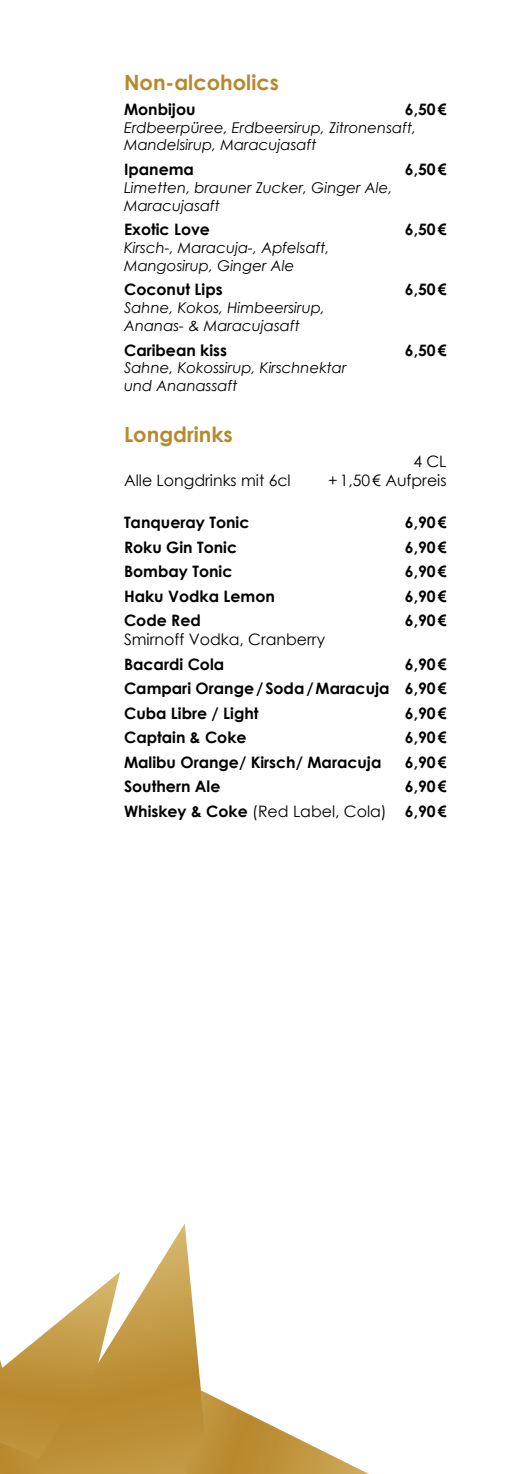
<style>
.page{position:relative;width:521px;height:1474px;background:#fff}
.page>*{position:absolute;margin:0;border:0;box-sizing:border-box;transform-origin:0 0}
.t1{font:700 21px "Century Gothic";color:#b8882d}
.t2{font:700 15.75px/24.5px "Century Gothic";color:#000;text-align:justify}
.t3{font:15.75px "Century Gothic";color:#000}
.t4{font:italic 14.88px/17.8px "Century Gothic";color:#000}
.s1{font-weight:400}
</style>
<div class="page">
<svg style="left:168px;top:1224px;width:30px;height:129px"></svg>
<svg style="left:168px;top:1353px;width:199px;height:120px"></svg>
<svg style="left:0;top:1251px;width:168px;height:222px"></svg>
<h1 class="t1" style="left:124px;top:67px;width:156px">Non-alcoholics</h1>
<p class="t2" style="left:124px;top:96px;width:73px">Monbijou</p>
<p class="t2" style="left:405px;top:96px;width:43px">6,50€</p>
<p class="t4" style="left:124px;top:118px;width:294px">Erdbeerpüree, Erdbeersirup, Zitronensaft,<br>Mandelsirup, Maracujasaft</p>
<p class="t2" style="left:124px;top:156px;width:71px">Ipanema</p>
<p class="t2" style="left:405px;top:156px;width:43px">6,50€</p>
<p class="t4" style="left:124px;top:178px;width:270px">Limetten, brauner Zucker, Ginger Ale,<br>Maracujasaft</p>
<p class="t2" style="left:124px;top:216px;width:87px">Exotic Love</p>
<p class="t2" style="left:405px;top:216px;width:43px">6,50€</p>
<p class="t4" style="left:124px;top:238px;width:207px">Kirsch-, Maracuja-, Apfelsaft,<br>Mangosirup, Ginger Ale</p>
<p class="t2" style="left:124px;top:277px;width:100px">Coconut Lips</p>
<p class="t2" style="left:405px;top:277px;width:43px">6,50€</p>
<p class="t4" style="left:124px;top:299px;width:202px">Sahne, Kokos, Himbeersirup,<br>Ananas- &amp; Maracujasaft</p>
<p class="t2" style="left:124px;top:337px;width:105px">Caribean kiss</p>
<p class="t2" style="left:405px;top:337px;width:43px">6,50€</p>
<p class="t4" style="left:124px;top:359px;width:224px">Sahne, Kokossirup, Kirschnektar und Ananassaft</p>
<h1 class="t1" style="left:124px;top:418px;width:110px">Longdrinks</h1>
<p class="t3" style="left:413px;top:450px;width:35px">4 CL</p>
<p class="t3" style="left:124px;top:469px;width:168px">Alle Longdrinks mit 6cl</p>
<p class="t3" style="left:328px;top:469px;width:120px">+1,50€ Aufpreis</p>
<p class="t2" style="left:124px;top:509px;width:127px">Tanqueray Tonic</p>
<p class="t2" style="left:405px;top:509px;width:43px">6,90€</p>
<p class="t2" style="left:124px;top:534px;width:115px">Roku Gin Tonic</p>
<p class="t2" style="left:405px;top:534px;width:43px">6,90€</p>
<p class="t2" style="left:124px;top:558px;width:110px">Bombay Tonic</p>
<p class="t2" style="left:405px;top:558px;width:43px">6,90€</p>
<p class="t2" style="left:124px;top:583px;width:152px">Haku Vodka Lemon</p>
<p class="t2" style="left:405px;top:583px;width:43px">6,90€</p>
<p class="t2" style="left:124px;top:607px;width:78px">Code Red</p>
<p class="t2" style="left:405px;top:607px;width:43px">6,90€</p>
<p class="t3" style="left:124px;top:628px;width:203px">Smirnoff Vodka, Cranberry</p>
<p class="t2" style="left:124px;top:651px;width:102px">Bacardi Cola</p>
<p class="t2" style="left:124px;top:651px;width:324px;text-indent:281px">6,90€ Campari Orange/Soda/Maracuja 6,90€ Cuba Libre / Light</p>
<p class="t2" style="left:405px;top:700px;width:43px">6,90€</p>
<p class="t2" style="left:124px;top:724px;width:124px">Captain &amp; Coke</p>
<p class="t2" style="left:405px;top:724px;width:43px">6,90€</p>
<p class="t2" style="left:124px;top:749px;width:259px">Malibu Orange/ Kirsch/ Maracuja</p>
<p class="t2" style="left:405px;top:749px;width:43px">6,90€</p>
<p class="t2" style="left:124px;top:773px;width:98px">Southern Ale</p>
<p class="t2" style="left:124px;top:773px;width:324px;text-align:right">6,90€<br>Whiskey &amp; Coke <span class="s1">(Red Label, Cola)</span> 6,90€</p>
</div>
